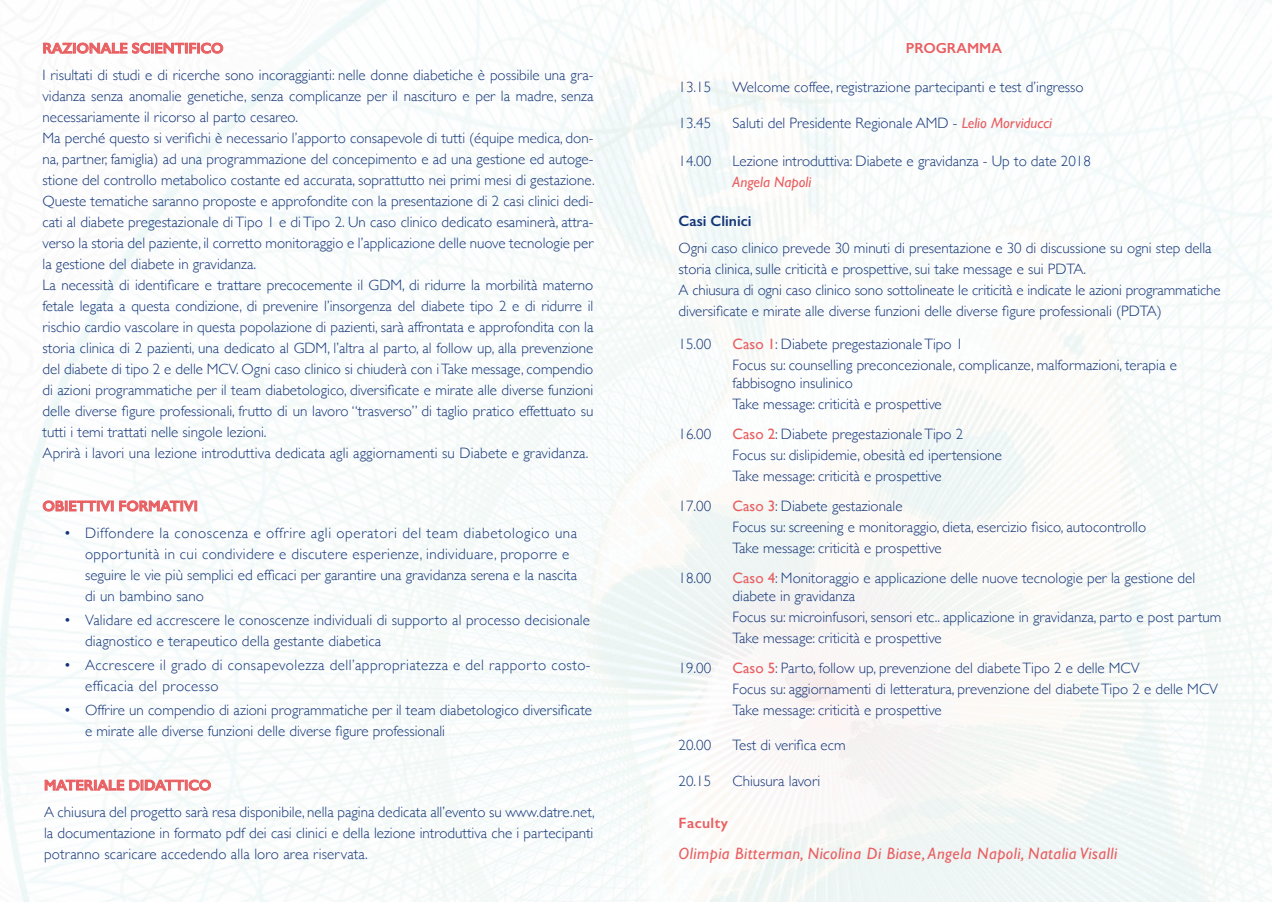
<style>
.page{position:relative;width:1272px;height:902px;background:#fff}
.page>*{position:absolute;margin:0;border:0;box-sizing:border-box;transform-origin:0 0}
.t1{font:italic 16.5px "Gill Sans";letter-spacing:.03em;color:#e95e61}
.t2{font:300 15px/21px "Gill Sans";color:#133578}
.t3{font:300 15px/21px "Gill Sans";letter-spacing:.025em;color:#133578}
.t4{font:300 15px/21px "Gill Sans";letter-spacing:.03em;color:#133578}
.t5{font:italic 15px "Gill Sans";color:#e95e61}
.t6{font:600 15px "Gill Sans";color:#133578}
.t7{font:600 15px "Gill Sans";letter-spacing:.03em;color:#e95e61}
.t8{font:600 14.7px "Gill Sans";color:#e95e61}
.s1{font-weight:400;font-style:italic;color:#e95e61}
.s2{font-weight:400;color:#e95e61}
</style>
<div class="page">
<svg style="left:43px;top:42px;width:180px;height:12px"></svg>
<svg style="left:42px;top:500px;width:71px;height:12px"></svg>
<svg style="left:119px;top:500px;width:78px;height:12px"></svg>
<svg style="left:44px;top:779px;width:167px;height:12px"></svg>
<p class="t8" style="left:43px;top:39px;width:182px">RAZIONALE SCIENTIFICO</p>
<p class="t2" style="left:43px;top:64px;width:553px">I risultati di studi e di ricerche sono incoraggianti: nelle donne diabetiche è possibile una gra&shy;vidanza senza anomalie genetiche, senza complicanze per il nascituro e per la madre, senza necessariamente il ricorso al parto cesareo.<br>Ma perché questo si verifichi è necessario l’apporto consapevole di tutti (équipe medica, don&shy;na, partner, famiglia) ad una programmazione del concepimento e ad una gestione ed autoge&shy;stione del controllo metabolico costante ed accurata, soprattutto nei primi mesi di gestazione.<br>Queste tematiche saranno proposte e approfondite con la presentazione di 2 casi clinici dedi&shy;cati al diabete pregestazionale di Tipo 1 e di Tipo 2. Un caso clinico dedicato esaminerà, attra&shy;verso la storia del paziente, il corretto monitoraggio e l’applicazione delle nuove tecnologie per la gestione del diabete in gravidanza.<br>La necessità di identificare e trattare precocemente il GDM, di ridurre la morbilità materno fetale legata a questa condizione, di prevenire l’insorgenza del diabete tipo 2 e di ridurre il rischio cardio vascolare in questa popolazione di pazienti, sarà affrontata e approfondita con la storia clinica di 2 pazienti, una dedicato al GDM, l’altra al parto, al follow up, alla prevenzione del diabete di tipo 2 e delle MCV. Ogni caso clinico si chiuderà con i Take message, compendio di azioni programmatiche per il team diabetologico, diversificate e mirate alle diverse funzioni delle diverse figure professionali, frutto di un lavoro “trasverso” di taglio pratico effettuato su tutti i temi trattati nelle singole lezioni.<br>Aprirà i lavori una lezione introduttiva dedicata agli aggiornamenti su Diabete e gravidanza.</p>
<p class="t8" style="left:43px;top:497px;width:157px">OBIETTIVI FORMATIVI</p>
<p class="t3" style="left:85px;top:522px;width:494px;text-indent:-21px">• Diffondere la conoscenza e offrire agli operatori del team diabetologico una opportunità in cui condividere e discutere esperienze, individuare, proporre e seguire le vie più semplici ed efficaci per garantire una gravidanza serena e la nascita di un bambino sano</p>
<p class="t2" style="left:85px;top:609px;width:506px;text-indent:-21px">• Validare ed accrescere le conoscenze individuali di supporto al processo decisionale diagnostico e terapeutico della gestante diabetica</p>
<p class="t4" style="left:85px;top:654px;width:507px;text-indent:-21px">• Accrescere il grado di consapevolezza dell’appropriatezza e del rapporto costo&shy;efficacia del processo</p>
<p class="t2" style="left:85px;top:699px;width:508px;text-indent:-21px">• Offrire un compendio di azioni programmatiche per il team diabetologico diversificate e mirate alle diverse funzioni delle diverse figure professionali</p>
<p class="t8" style="left:44px;top:776px;width:169px">MATERIALE DIDATTICO</p>
<p class="t2" style="left:44px;top:801px;width:552px;text-align:justify">A chiusura del progetto sarà resa disponibile, nella pagina dedicata all’evento su www.datre.net, la documentazione in formato pdf dei casi clinici e della lezione introduttiva che i partecipanti potranno scaricare accedendo alla loro area riservata.</p>
<p class="t8" style="left:905px;top:39px;width:98px">PROGRAMMA</p>
<p class="t2" style="left:678px;top:76px;width:34px">13.15</p>
<p class="t2" style="left:732px;top:76px;width:352px">Welcome coffee, registrazione partecipanti e test d’ingresso</p>
<p class="t2" style="left:678px;top:112px;width:34px">13.45</p>
<p class="t2" style="left:732px;top:112px;width:321px">Saluti del Presidente Regionale AMD - <span class="s1">Lelio Morviducci</span></p>
<p class="t2" style="left:678px;top:150px;width:34px">14.00</p>
<p class="t2" style="left:732px;top:150px;width:360px">Lezione introduttiva: Diabete e gravidanza - Up to date 2018</p>
<p class="t5" style="left:732px;top:173px;width:80px">Angela Napoli</p>
<p class="t6" style="left:678px;top:211px;width:74px">Casi Clinici</p>
<p class="t2" style="left:678px;top:237px;width:543px">Ogni caso clinico prevede 30 minuti di presentazione e 30 di discussione su ogni step della storia clinica, sulle criticità e prospettive, sui take message e sui PDTA.<br>A chiusura di ogni caso clinico sono sottolineate le criticità e indicate le azioni programmatiche diversificate e mirate alle diverse funzioni delle diverse figure professionali (PDTA)</p>
<p class="t2" style="left:678px;top:333px;width:34px">15.00</p>
<p class="t2" style="left:732px;top:333px;width:446px"><span class="s2">Caso 1</span>: Diabete pregestazionale Tipo 1<br>Focus su: counselling preconcezionale, complicanze, malformazioni, terapia e</p>
<p class="t2" style="left:732px;top:372px;width:211px">fabbisogno insulinico<br>Take message: criticità e prospettive</p>
<p class="t2" style="left:678px;top:423px;width:34px">16.00</p>
<p class="t2" style="left:732px;top:423px;width:271px"><span class="s2">Caso 2</span>: Diabete pregestazionale Tipo 2<br>Focus su: dislipidemie, obesità ed ipertensione<br>Take message: criticità e prospettive</p>
<p class="t2" style="left:678px;top:495px;width:34px">17.00</p>
<p class="t2" style="left:732px;top:495px;width:415px"><span class="s2">Caso 3</span>: Diabete gestazionale<br>Focus su: screening e monitoraggio, dieta, esercizio fisico, autocontrollo<br>Take message: criticità e prospettive</p>
<p class="t2" style="left:678px;top:567px;width:34px">18.00</p>
<p class="t2" style="left:732px;top:568px;width:464px;line-height:18px"><span class="s2">Caso 4</span>: Monitoraggio e applicazione delle nuove tecnologie per la gestione del diabete in gravidanza</p>
<p class="t2" style="left:732px;top:606px;width:490px">Focus su: microinfusori, sensori etc.. applicazione in gravidanza, parto e post partum<br>Take message: criticità e prospettive</p>
<p class="t2" style="left:678px;top:657px;width:34px">19.00</p>
<p class="t2" style="left:732px;top:657px;width:487px"><span class="s2">Caso 5</span>: Parto, follow up, prevenzione del diabete Tipo 2 e delle MCV<br>Focus su: aggiornamenti di letteratura, prevenzione del diabete Tipo 2 e delle MCV<br>Take message: criticità e prospettive</p>
<p class="t2" style="left:678px;top:733px;width:34px">20.00</p>
<p class="t2" style="left:732px;top:733px;width:115px">Test di verifica ecm</p>
<p class="t2" style="left:678px;top:769px;width:34px">20.15</p>
<p class="t2" style="left:732px;top:769px;width:89px">Chiusura lavori</p>
<p class="t7" style="left:678px;top:813px;width:51px">Faculty</p>
<p class="t1" style="left:678px;top:844px;width:440px">Olimpia Bitterman, Nicolina Di Biase, Angela Napoli, Natalia Visalli</p>
</div>
